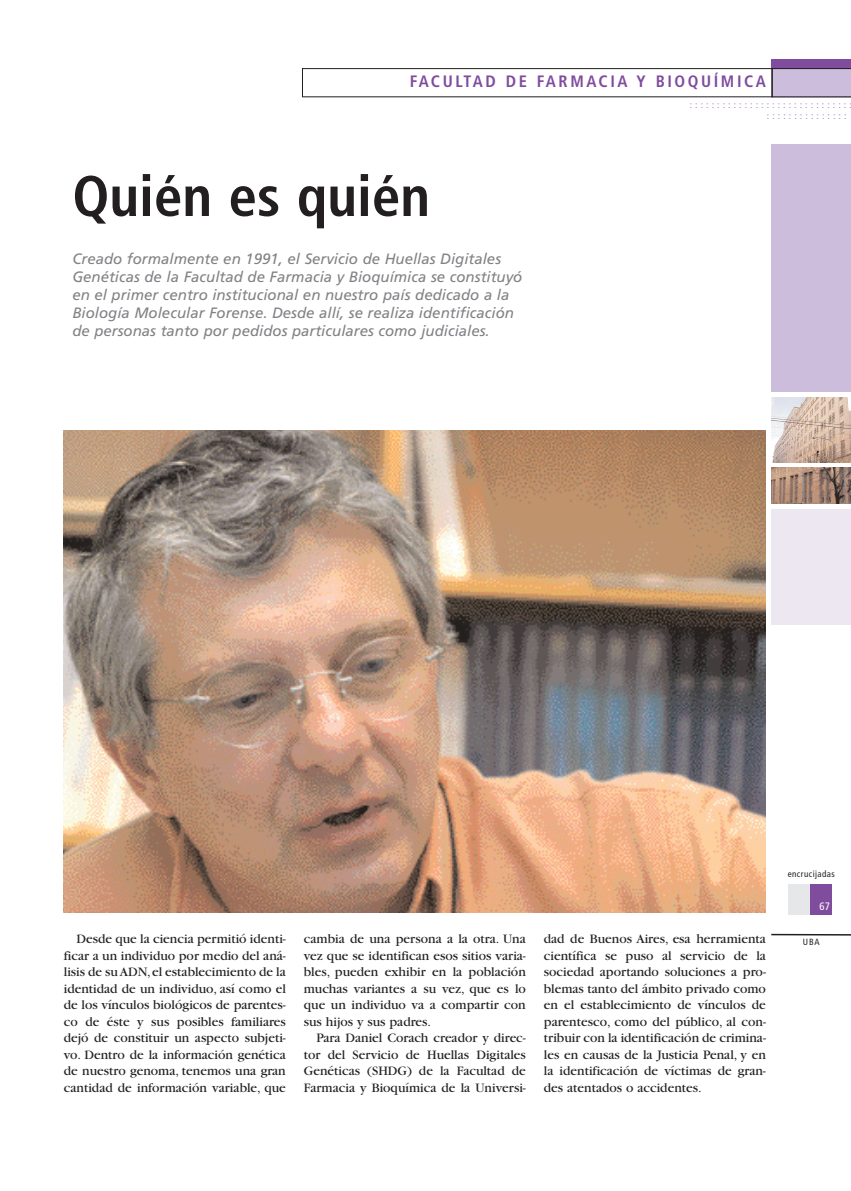
<style>
.page{position:relative;width:851px;height:1191px;background:#fff}
.page>*{position:absolute;margin:0;border:0;box-sizing:border-box;transform-origin:0 0}
.t1{font:700 condensed 57.15px "Frutiger";color:#231f20}
.t2{font:700 condensed 16.5px "Frutiger";letter-spacing:.155em;color:#7f4c9e}
.t3{font:italic 15px/18px "Frutiger";color:#808285}
.t4{font:13.5px/16.5px "Garamond";color:#231f20;text-align:justify}
.t5{font:condensed 10.65px "Frutiger";color:#fff}
.t6{font:9px/10.8px "Helvetica";color:#9c79b6}
.t7{font:condensed 9px "Frutiger";letter-spacing:.05em;color:#231f20}
</style>
<div class="page">
<div style="left:788px;top:884px;width:21px;height:31px;background:#e6e7e9"></div>
<div style="left:810px;top:884px;width:21px;height:31px;background:#7f4c9e"></div>
<hr style="left:771px;top:933px;width:79px;height:2px;background:#231f20">
<div style="left:771px;top:59px;width:79px;height:10px;background:#7f4c9e"></div>
<img style="left:771px;top:397px;width:79px;height:66px">
<img style="left:771px;top:468px;width:79px;height:35px">
<div style="left:771px;top:145px;width:79px;height:247px;background:#ccbddc"></div>
<div style="left:771px;top:509px;width:79px;height:116px;background:#ede7f2"></div>
<svg style="left:302px;top:68px;width:548px;height:29px"></svg>
<img style="left:64px;top:431px;width:701px;height:481px">
<p class="t2" style="left:409px;top:75px;width:358px">FACULTAD DE FARMACIA Y BIOQUÍMICA</p>
<h1 class="t1" style="left:72px;top:173px;width:359px">Quién es quién</h1>
<p class="t3" style="left:72px;top:251px;width:451px">Creado formalmente en 1991, el Servicio de Huellas Digitales Genéticas de la Facultad de Farmacia y Bioquímica se constituyó en el primer centro institucional en nuestro país dedicado a la Biología Molecular Forense. Desde allí, se realiza identificación de personas tanto por pedidos particulares como judiciales.</p>
<p class="t6" style="left:766px;top:100px;width:86px;text-indent:-77px">:::::::::::::::::::::::::::::: :::::::::::::::</p>
<p class="t4" style="left:64px;top:932px;width:223px;text-indent:13px">Desde que la ciencia permitió identi&shy;ficar a un individuo por medio del aná&shy;lisis de su ADN,el establecimiento de la identidad de un individuo, así como el de los vínculos biológicos de parentes&shy;co de éste y sus posibles familiares dejó de constituir un aspecto subjeti&shy;vo. Dentro de la información genética de nuestro genoma, tenemos una gran cantidad de información variable, que</p>
<p class="t4" style="left:304px;top:932px;width:223px">cambia de una persona a la otra. Una vez que se identifican esos sitios varia&shy;bles, pueden exhibir en la población muchas variantes a su vez, que es lo que un individuo va a compartir con sus hijos y sus padres.</p>
<p class="t4" style="left:304px;top:1031px;width:223px;text-indent:13px">Para Daniel Corach creador y direc&shy;tor del Servicio de Huellas Digitales Genéticas (SHDG) de la Facultad de Farmacia y Bioquímica de la Universi-</p>
<p class="t4" style="left:543px;top:932px;width:223px">dad de Buenos Aires, esa herramienta científica se puso al servicio de la sociedad aportando soluciones a pro&shy;blemas tanto del ámbito privado como en el establecimiento de vínculos de parentesco, como del público, al con&shy;tribuir con la identificación de crimina&shy;les en causas de la Justicia Penal, y en la identificación de víctimas de gran&shy;des atentados o accidentes.</p>
<p class="t7" style="left:787px;top:870px;width:49px">encrucijadas</p>
<p class="t5" style="left:819px;top:901px;width:12px">67</p>
<p class="t7" style="left:802px;top:938px;width:18px">UBA</p>
</div>
